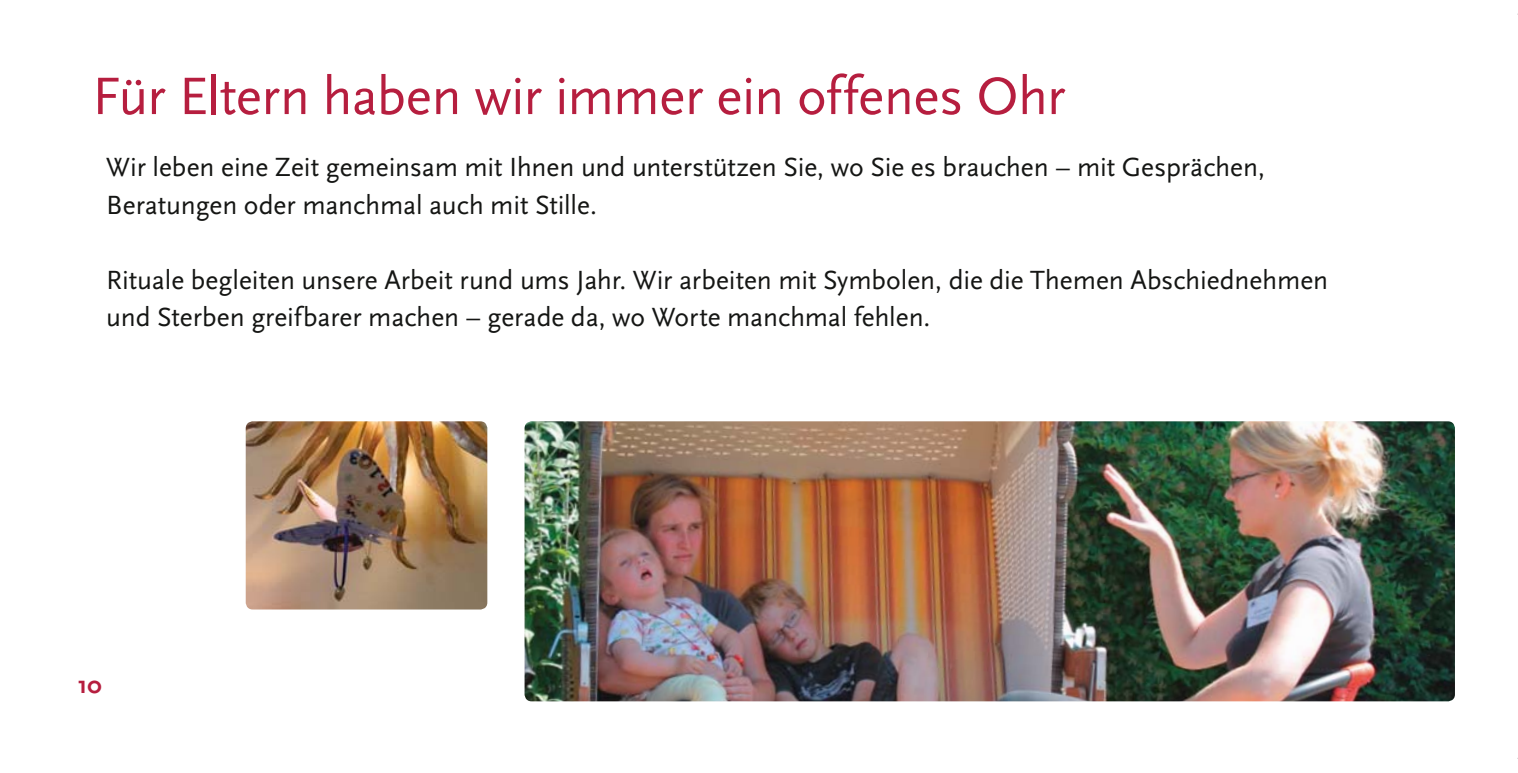
<style>
.page{position:relative;width:1518px;height:773px;background:#fff}
.page>*{position:absolute;margin:0;border:0;box-sizing:border-box;transform-origin:0 0}
.t1{font:55px "Scala Sans";letter-spacing:-.01em;color:#b61e3f}
.t2{font:27.5px/37.5px "Scala Sans";color:#151614}
.t3{font:700 25px "Scala Sans";color:#b61e3f}
</style>
<div class="page">
<img style="left:524px;top:421px;width:931px;height:280px;border-radius:7px">
<img style="left:246px;top:421px;width:241px;height:188px;border-radius:7px">
<h1 class="t1" style="left:92px;top:71px;width:975px">Für Eltern haben wir immer ein offenes Ohr</h1>
<p class="t2" style="left:106px;top:150px;width:1160px">Wir leben eine Zeit gemeinsam mit Ihnen und unterstützen Sie, wo Sie es brauchen – mit Gesprächen,<br>Beratungen oder manchmal auch mit Stille.</p>
<p class="t2" style="left:106px;top:262px;width:1223px">Rituale begleiten unsere Arbeit rund ums Jahr. Wir arbeiten mit Symbolen, die die Themen Abschiednehmen und Sterben greifbarer machen – gerade da, wo Worte manchmal fehlen.</p>
<p class="t3" style="left:78px;top:669px;width:25px">10</p>
</div>
